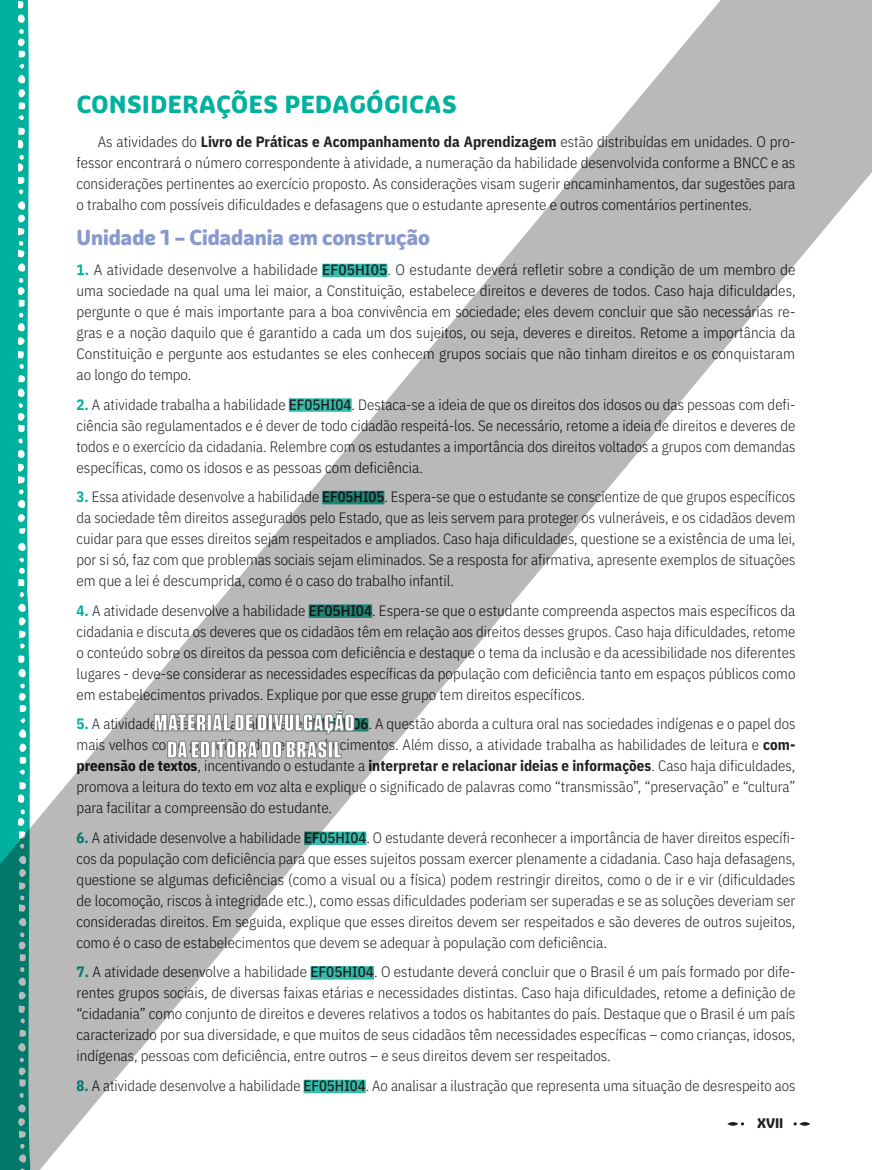
<style>
.page{position:relative;width:872px;height:1170px;background:#fff}
.page>*{position:absolute;margin:0;border:0;box-sizing:border-box;transform-origin:0 0}
.t1{font:800 24px "Graviola Soft";letter-spacing:.03em;color:#00b19d}
.t2{font:800 21px "Graviola Soft";color:#8899cd}
.t3{font:300 15px/21px "IBM Plex Sans Cond";color:#231f20;text-align:justify}
.t4{font:800 13.5px "Graviola Soft";color:#231f20}
.s1{font-weight:700}
.s2{font-weight:700;color:#00b19d}
.s3{font-weight:500}
</style>
<div class="page">
<img style="left:0;top:0;width:872px;height:1169px">
<hr style="left:268px;top:714px;width:4px;height:16px;background:#fff">
<svg style="left:154px;top:714px;width:52px;height:17px"></svg>
<div style="left:207px;top:714px;width:4px;height:17px;border:1px solid #808285"></div>
<svg style="left:212px;top:714px;width:55px;height:17px"></svg>
<div style="left:268px;top:714px;width:5px;height:17px;border:1px solid #808285"></div>
<svg style="left:273px;top:710px;width:81px;height:24px"></svg>
<svg style="left:167px;top:740px;width:43px;height:18px"></svg>
<div style="left:211px;top:741px;width:4px;height:17px;border:1px solid #808285"></div>
<svg style="left:216px;top:740px;width:111px;height:18px"></svg>
<div style="left:328px;top:741px;width:4px;height:17px;border:1px solid #808285"></div>
<svg style="left:334px;top:740px;width:7px;height:18px"></svg>
<h1 class="t1" style="left:77px;top:89px;width:381px">CONSIDERAÇÕES PEDAGÓGICAS</h1>
<p class="t3" style="left:77px;top:130px;width:720px;text-indent:21px">As atividades do <span class="s1">Livro de Práticas e Acompanhamento da Aprendizagem</span> estão distribuídas em unidades. O pro&shy;fessor encontrará o número correspondente à atividade, a numeração da habilidade desenvolvida conforme a BNCC e as considerações pertinentes ao exercício proposto. As considerações visam sugerir encaminhamentos, dar sugestões para o trabalho com possíveis dificuldades e defasagens que o estudante apresente e outros comentários pertinentes.</p>
<h2 class="t2" style="left:77px;top:224px;width:355px">Unidade 1 – Cidadania em construção</h2>
<p class="t3" style="left:77px;top:258px;width:720px"><span class="s2">1.</span> A atividade desenvolve a habilidade <span class="s3">EF05HI05</span>. O estudante deverá refletir sobre a condição de um membro de uma sociedade na qual uma lei maior, a Constituição, estabelece direitos e deveres de todos. Caso haja dificuldades, pergunte o que é mais importante para a boa convivência em sociedade; eles devem concluir que são necessárias re&shy;gras e a noção daquilo que é garantido a cada um dos sujeitos, ou seja, deveres e direitos. Retome a importância da Constituição e pergunte aos estudantes se eles conhecem grupos sociais que não tinham direitos e os conquistaram ao longo do tempo.</p>
<p class="t3" style="left:77px;top:392px;width:720px"><span class="s2">2.</span> A atividade trabalha a habilidade <span class="s3">EF05HI04</span>. Destaca-se a ideia de que os direitos dos idosos ou das pessoas com defi&shy;ciência são regulamentados e é dever de todo cidadão respeitá-los. Se necessário, retome a ideia de direitos e deveres de todos e o exercício da cidadania. Relembre com os estudantes a importância dos direitos voltados a grupos com demandas específicas, como os idosos e as pessoas com deficiência.</p>
<p class="t3" style="left:77px;top:485px;width:720px"><span class="s2">3.</span> Essa atividade desenvolve a habilidade <span class="s3">EF05HI05</span>. Espera-se que o estudante se conscientize de que grupos específicos da sociedade têm direitos assegurados pelo Estado, que as leis servem para proteger os vulneráveis, e os cidadãos devem cuidar para que esses direitos sejam respeitados e ampliados. Caso haja dificuldades, questione se a existência de uma lei, por si só, faz com que problemas sociais sejam eliminados. Se a resposta for afirmativa, apresente exemplos de situações em que a lei é descumprida, como é o caso do trabalho infantil.</p>
<p class="t3" style="left:77px;top:598px;width:720px"><span class="s2">4.</span> A atividade desenvolve a habilidade <span class="s3">EF05HI04</span>. Espera-se que o estudante compreenda aspectos mais específicos da cidadania e discuta os deveres que os cidadãos têm em relação aos direitos desses grupos. Caso haja dificuldades, retome o conteúdo sobre os direitos da pessoa com deficiência e destaque o tema da inclusão e da acessibilidade nos diferentes lugares - deve-se considerar as necessidades específicas da população com deficiência tanto em espaços públicos como em estabelecimentos privados. Explique por que esse grupo tem direitos específicos.</p>
<p class="t3" style="left:77px;top:712px;width:720px"><span class="s2">5.</span> A atividade desenvolve a habilidade <span class="s3">EF05HI06</span>. A questão aborda a cultura oral nas sociedades indígenas e o papel dos mais velhos como guardiões de seus conhecimentos. Além disso, a atividade trabalha as habilidades de leitura e <span class="s1">com&shy;preensão de textos</span>, incentivando o estudante a <span class="s1">interpretar e relacionar ideias e informações</span>. Caso haja dificuldades, promova a leitura do texto em voz alta e explique o significado de palavras como “transmissão”, “preservação” e “cultura” para facilitar a compreensão do estudante.</p>
<p class="t3" style="left:77px;top:825px;width:720px"><span class="s2">6.</span> A atividade desenvolve a habilidade <span class="s3">EF05HI04</span>. O estudante deverá reconhecer a importância de haver direitos específi&shy;cos da população com deficiência para que esses sujeitos possam exercer plenamente a cidadania. Caso haja defasagens, questione se algumas deficiências (como a visual ou a física) podem restringir direitos, como o de ir e vir (dificuldades de locomoção, riscos à integridade etc.), como essas dificuldades poderiam ser superadas e se as soluções deveriam ser consideradas direitos. Em seguida, explique que esses direitos devem ser respeitados e são deveres de outros sujeitos, como é o caso de estabelecimentos que devem se adequar à população com deficiência.</p>
<p class="t3" style="left:77px;top:960px;width:720px"><span class="s2">7.</span> A atividade desenvolve a habilidade <span class="s3">EF05HI04</span>. O estudante deverá concluir que o Brasil é um país formado por dife&shy;rentes grupos sociais, de diversas faixas etárias e necessidades distintas. Caso haja dificuldades, retome a definição de “cidadania” como conjunto de direitos e deveres relativos a todos os habitantes do país. Destaque que o Brasil é um país caracterizado por sua diversidade, e que muitos de seus cidadãos têm necessidades específicas – como crianças, idosos, indígenas, pessoas com deficiência, entre outros – e seus direitos devem ser respeitados.</p>
<p class="t3" style="left:77px;top:1073px;width:720px"><span class="s2">8.</span> A atividade desenvolve a habilidade <span class="s3">EF05HI04</span>. Ao analisar a ilustração que representa uma situação de desrespeito aos</p>
<p class="t4" style="left:757px;top:1113px;width:28px">XVII</p>
</div>
